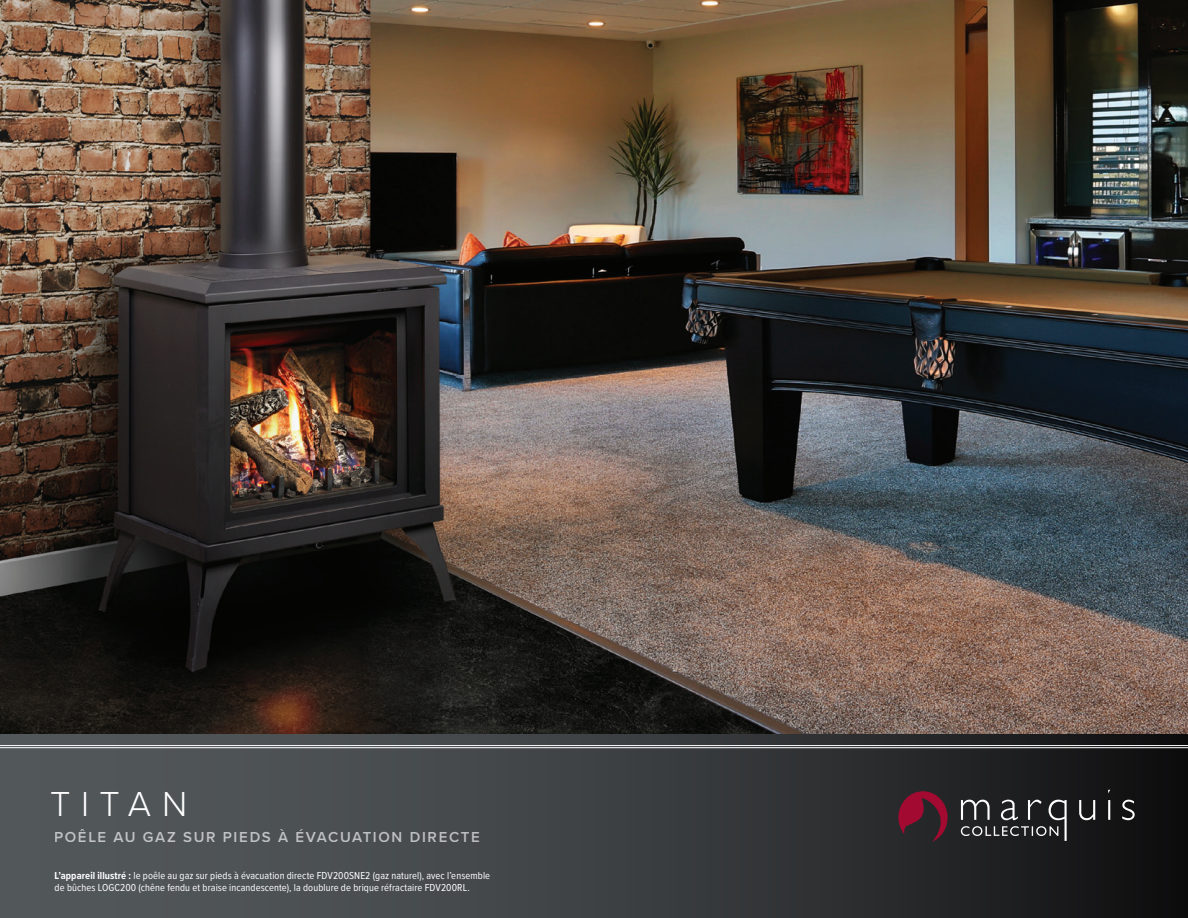
<style>
.page{position:relative;width:1188px;height:918px;background:#fff}
.page>*{position:absolute;margin:0;border:0;box-sizing:border-box;transform-origin:0 0}
.t1{font:300 36px "Proxima Nova";letter-spacing:.295em;color:#fff}
.t2{font:600 15px "Proxima Nova";letter-spacing:.11em;color:#fff}
.t3{font:10.5px/12px "Proxima Nova Cond";letter-spacing:.01em;color:#fff}
.s1{font-weight:700}
</style>
<div class="page">
<img style="left:0;top:0;width:1188px;height:734px">
<div style="left:8px;top:734px;width:1180px;height:184px;background:linear-gradient(to right,#5d6266,#161618)"></div>
<svg style="left:898px;top:791px;width:56px;height:51px;background:#541b2b"></svg>
<svg style="left:961px;top:790px;width:174px;height:51px;background:#333435"></svg>
<hr style="left:0;top:745px;width:1188px;height:1px;background:#fff">
<hr style="left:0;top:747px;width:1188px;height:1px;background:#fff">
<h1 class="t1" style="left:50px;top:777px;width:139px">TITAN</h1>
<h2 class="t2" style="left:54px;top:826px;width:427px">POÊLE AU GAZ SUR PIEDS À ÉVACUATION DIRECTE</h2>
<p class="t3" style="left:55px;top:869px;width:437px"><span class="s1">L’appareil illustré :</span> le poêle au gaz sur pieds à évacuation directe FDV200SNE2 (gaz naturel), avec l’ensemble de bûches LOGC200 (chêne fendu et braise incandescente), la doublure de brique réfractaire FDV200RL.</p>
</div>
